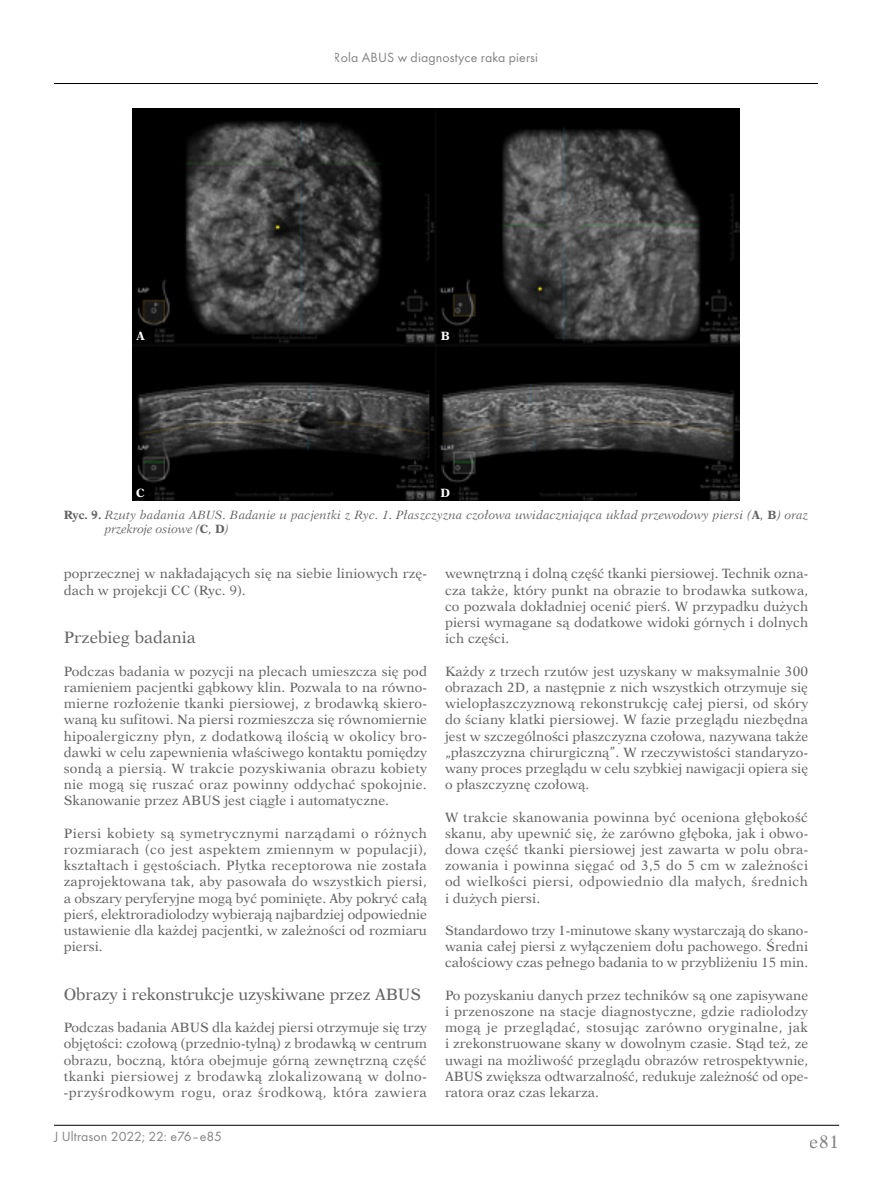
<style>
.page{position:relative;width:872px;height:1191px;background:#fff}
.page>*{position:absolute;margin:0;border:0;box-sizing:border-box;transform-origin:0 0}
.t1{font:18px "Dutch 823 EU Normal";color:#636363}
._2st_Srodtytul_PL_An{font:16.5px "Dutch 823 EU Normal";letter-spacing:-.01em;color:#636363}
.t2{font:13.8px "Futura TCE";letter-spacing:.01em;color:#636363}
.BPL_-_Body_PL{font:13.5px/16.2px "Dutch 823 EU Normal";color:#636363;text-align:justify}
.Podpis_zdjec_rys_PL{font:12px/14.4px "Dutch 823 EU Italic";letter-spacing:.01em;color:#636363}
.Normalny{font:12px "Dutch 823 EU Bold";color:#fff}
.s1{font-family:"Dutch 823 EU Bold"}
</style>
<div class="page">
<hr style="left:54px;top:1125px;width:785px;height:1px;background:#000">
<hr style="left:54px;top:83px;width:764px;height:1px;background:#000">
<img style="left:132px;top:108px;width:607px;height:393px">
<div style="left:133px;top:328px;width:15px;height:15px;background:#000"></div>
<div style="left:437px;top:328px;width:16px;height:15px;background:#000"></div>
<div style="left:133px;top:485px;width:15px;height:15px;background:#000"></div>
<div style="left:437px;top:485px;width:16px;height:15px;background:#000"></div>
<p class="t2" style="left:334px;top:49px;width:206px">Rola ABUS w diagnostyce raka piersi</p>
<p class="Normalny" style="left:136px;top:328px;width:10px">A</p>
<p class="Normalny" style="left:441px;top:328px;width:11px">B</p>
<p class="Normalny" style="left:136px;top:485px;width:10px">C</p>
<p class="Normalny" style="left:440px;top:485px;width:11px">D</p>
<p class="Podpis_zdjec_rys_PL" style="left:105px;top:507px;width:705px;text-indent:-41px"><span class="s1">Ryc. 9.</span> Rzuty badania ABUS. Badanie u pacjentki z Ryc. 1. Płaszczyzna czołowa uwidaczniająca układ przewodowy piersi (<span class="s1">A</span>, <span class="s1">B</span>) oraz przekroje osiowe (<span class="s1">C</span>, <span class="s1">D</span>)</p>
<p class="BPL_-_Body_PL" style="left:64px;top:566px;width:365px">poprzecznej w nakładających się na siebie liniowych rzę&shy;dach w projekcji CC (Ryc. 9).</p>
<p class="_2st_Srodtytul_PL_An" style="left:64px;top:627px;width:133px">Przebieg badania</p>
<p class="BPL_-_Body_PL" style="left:64px;top:663px;width:365px">Podczas badania w pozycji na plecach umieszcza się pod ramieniem pacjentki gąbkowy klin. Pozwala to na równo&shy;mierne rozłożenie tkanki piersiowej, z brodawką skiero&shy;waną ku sufitowi. Na piersi rozmieszcza się równomiernie hipoalergiczny płyn, z dodatkową ilością w okolicy bro&shy;dawki w celu zapewnienia właściwego kontaktu pomiędzy sondą a piersią. W trakcie pozyskiwania obrazu kobiety nie mogą się ruszać oraz powinny oddychać spokojnie.<br>Skanowanie przez ABUS jest ciągłe i automatyczne.</p>
<p class="BPL_-_Body_PL" style="left:64px;top:825px;width:365px">Piersi kobiety są symetrycznymi narządami o różnych rozmiarach (co jest aspektem zmiennym w populacji), kształtach i gęstościach. Płytka receptorowa nie została zaprojektowana tak, aby pasowała do wszystkich piersi, a obszary peryferyjne mogą być pominięte. Aby pokryć całą pierś, elektroradiolodzy wybierają najbardziej odpowiednie ustawienie dla każdej pacjentki, w zależności od rozmiaru piersi.</p>
<p class="_2st_Srodtytul_PL_An" style="left:64px;top:984px;width:359px">Obrazy i rekonstrukcje uzyskiwane przez ABUS</p>
<p class="BPL_-_Body_PL" style="left:64px;top:1019px;width:365px">Podczas badania ABUS dla każdej piersi otrzymuje się trzy objętości: czołową (przednio-tylną) z brodawką w centrum obrazu, boczną, która obejmuje górną zewnętrzną część tkanki piersiowej z brodawką zlokalizowaną w dolno--przyśrodkowym rogu, oraz środkową, która zawiera</p>
<p class="t2" style="left:54px;top:1128px;width:170px">J Ultrason 2022; 22: e76–e85</p>
<p class="BPL_-_Body_PL" style="left:445px;top:566px;width:365px">wewnętrzną i dolną część tkanki piersiowej. Technik ozna&shy;cza także, który punkt na obrazie to brodawka sutkowa, co pozwala dokładniej ocenić pierś. W przypadku dużych piersi wymagane są dodatkowe widoki górnych i dolnych ich części.</p>
<p class="BPL_-_Body_PL" style="left:445px;top:663px;width:365px">Każdy z trzech rzutów jest uzyskany w maksymalnie 300 obrazach 2D, a następnie z nich wszystkich otrzymuje się wielopłaszczyznową rekonstrukcję całej piersi, od skóry do ściany klatki piersiowej. W fazie przeglądu niezbędna jest w szczególności płaszczyzna czołowa, nazywana także „płaszczyzna chirurgiczną”. W rzeczywistości standaryzo&shy;wany proces przeglądu w celu szybkiej nawigacji opiera się o płaszczyznę czołową.</p>
<p class="BPL_-_Body_PL" style="left:445px;top:809px;width:365px">W trakcie skanowania powinna być oceniona głębokość skanu, aby upewnić się, że zarówno głęboka, jak i obwo&shy;dowa część tkanki piersiowej jest zawarta w polu obra&shy;zowania i powinna sięgać od 3,5 do 5 cm w zależności od wielkości piersi, odpowiednio dla małych, średnich i dużych piersi.</p>
<p class="BPL_-_Body_PL" style="left:445px;top:922px;width:365px">Standardowo trzy 1-minutowe skany wystarczają do skano&shy;wania całej piersi z wyłączeniem dołu pachowego. Średni całościowy czas pełnego badania to w przybliżeniu 15 min.</p>
<p class="BPL_-_Body_PL" style="left:445px;top:987px;width:365px">Po pozyskaniu danych przez techników są one zapisywane i przenoszone na stacje diagnostyczne, gdzie radiolodzy mogą je przeglądać, stosując zarówno oryginalne, jak i zrekonstruowane skany w dowolnym czasie. Stąd też, ze uwagi na możliwość przeglądu obrazów retrospektywnie, ABUS zwiększa odtwarzalność, redukuje zależność od ope&shy;ratora oraz czas lekarza.</p>
<h1 class="t1" style="left:809px;top:1131px;width:31px">e81</h1>
</div>
